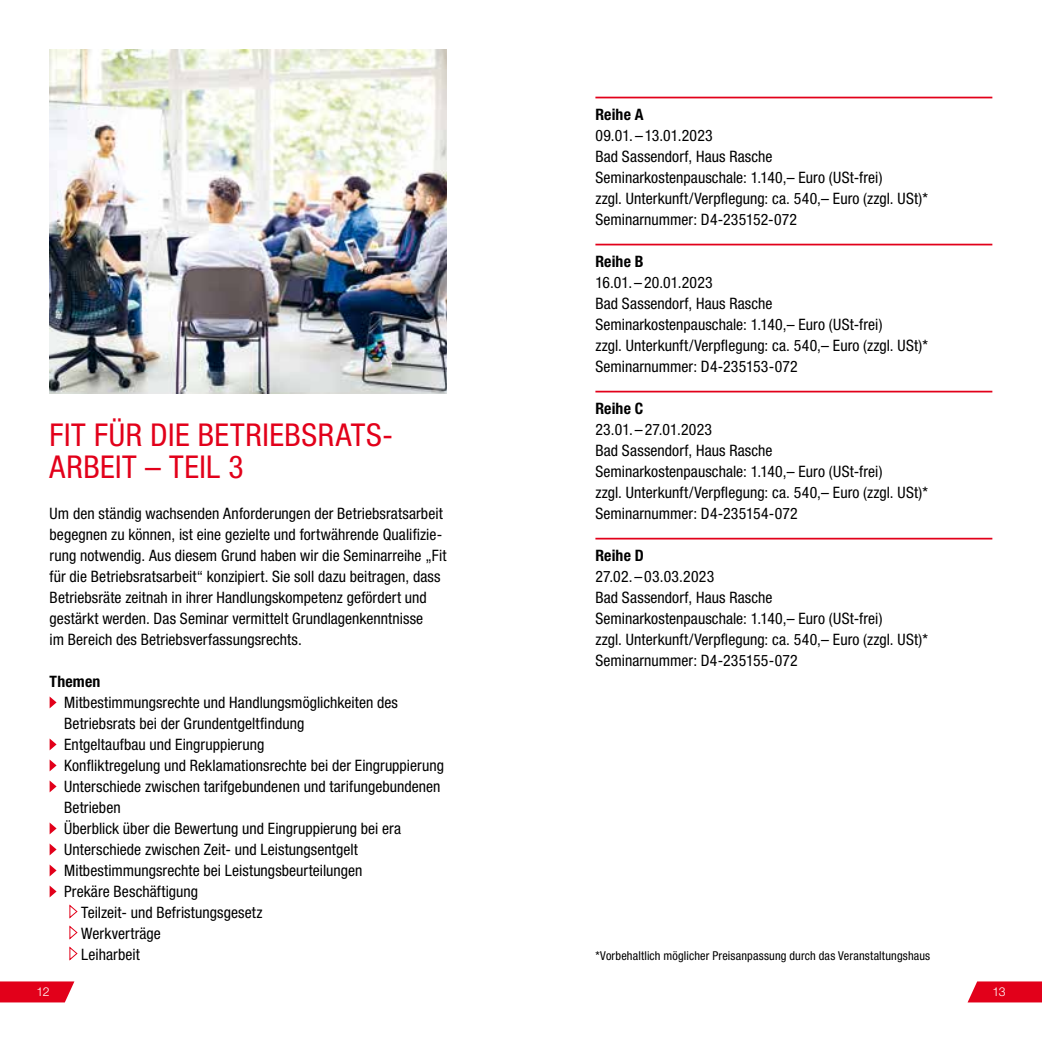
<style>
.page{position:relative;width:1042px;height:1042px;background:#fff}
.page>*{position:absolute;margin:0;border:0;box-sizing:border-box;transform-origin:0 0}
.t1{font:condensed 31.5px/31.5px "Helvetica Neue LT Std";letter-spacing:.02em;color:#e2001a}
.t2{font:condensed 15.75px/21px "Helvetica Neue LT Std";letter-spacing:.005em;color:#000}
.t3{font:700 condensed 15.75px "Helvetica Neue LT Std";letter-spacing:.01em;color:#000}
.t4{font:condensed 12.25px "Helvetica Neue LT Std";letter-spacing:.01em;color:#000}
.t5{font:300 12.25px "Helvetica Neue LT Std";color:#fff}
</style>
<div class="page">
<hr style="left:595px;top:97px;width:397px;height:1px;background:#e2001a">
<hr style="left:595px;top:244px;width:397px;height:1px;background:#e2001a">
<hr style="left:595px;top:391px;width:397px;height:1px;background:#e2001a">
<hr style="left:595px;top:538px;width:397px;height:1px;background:#e2001a">
<svg style="left:50px;top:697px;width:7px;height:11px"></svg>
<svg style="left:50px;top:739px;width:7px;height:11px"></svg>
<svg style="left:50px;top:760px;width:7px;height:11px"></svg>
<svg style="left:50px;top:781px;width:7px;height:11px"></svg>
<svg style="left:50px;top:823px;width:7px;height:11px"></svg>
<svg style="left:50px;top:844px;width:7px;height:11px"></svg>
<svg style="left:50px;top:865px;width:7px;height:11px"></svg>
<svg style="left:50px;top:886px;width:7px;height:11px"></svg>
<svg style="left:69px;top:904px;width:9px;height:57px"></svg>
<img style="left:50px;top:50px;width:396px;height:343px">
<svg style="left:967px;top:981px;width:75px;height:21px"></svg>
<svg style="left:0;top:981px;width:74px;height:21px"></svg>
<h1 class="t1" style="left:50px;top:419px;width:342px">FIT FÜR DIE BETRIEBSRATS-<br>ARBEIT – TEIL 3</h1>
<p class="t2" style="left:50px;top:503px;width:398px">Um den ständig wachsenden Anforderungen der Betriebsratsarbeit begegnen zu können, ist eine gezielte und fortwährende Qualifizie&shy;rung notwendig. Aus diesem Grund haben wir die Seminarreihe „Fit für die Betriebsratsarbeit“ konzipiert. Sie soll dazu beitragen, dass Betriebsräte zeitnah in ihrer Handlungskompetenz gefördert und gestärkt werden. Das Seminar vermittelt Grundlagenkenntnisse<br>im Bereich des Betriebsverfassungsrechts.</p>
<p class="t3" style="left:50px;top:672px;width:52px">Themen</p>
<p class="t2" style="left:64px;top:692px;width:335px">Mitbestimmungsrechte und Handlungsmöglichkeiten des</p>
<p class="t2" style="left:64px;top:713px;width:242px">Betriebsrats bei der Grundentgeltfindung</p>
<p class="t2" style="left:64px;top:734px;width:202px">Entgeltaufbau und Eingruppierung</p>
<p class="t2" style="left:64px;top:755px;width:381px">Konfliktregelung und Reklamationsrechte bei der Eingruppierung</p>
<p class="t2" style="left:64px;top:776px;width:378px">Unterschiede zwischen tarifgebundenen und tarifungebundenen</p>
<p class="t2" style="left:64px;top:797px;width:58px">Betrieben</p>
<p class="t2" style="left:64px;top:818px;width:338px">Überblick über die Bewertung und Eingruppierung bei era</p>
<p class="t2" style="left:64px;top:839px;width:295px">Unterschiede zwischen Zeit- und Leistungsentgelt</p>
<p class="t2" style="left:64px;top:860px;width:300px">Mitbestimmungsrechte bei Leistungsbeurteilungen</p>
<p class="t2" style="left:64px;top:881px;width:136px">Prekäre Beschäftigung</p>
<p class="t2" style="left:81px;top:902px;width:183px">Teilzeit- und Befristungsgesetz</p>
<p class="t2" style="left:81px;top:923px;width:81px">Werkverträge</p>
<p class="t2" style="left:81px;top:944px;width:60px">Leiharbeit</p>
<p class="t3" style="left:595px;top:105px;width:50px">Reihe A</p>
<p class="t2" style="left:595px;top:125px;width:334px">09.01. –13.01.2023<br>Bad Sassendorf, Haus Rasche Seminarkostenpauschale: 1.140,– Euro (USt-frei)<br>zzgl. Unterkunft/Verpflegung: ca. 540,– Euro (zzgl. USt)* Seminarnummer: D4-235152-072</p>
<p class="t3" style="left:595px;top:252px;width:50px">Reihe B</p>
<p class="t2" style="left:595px;top:272px;width:334px">16.01. – 20.01.2023<br>Bad Sassendorf, Haus Rasche Seminarkostenpauschale: 1.140,– Euro (USt-frei)<br>zzgl. Unterkunft/Verpflegung: ca. 540,– Euro (zzgl. USt)* Seminarnummer: D4-235153-072</p>
<p class="t3" style="left:595px;top:399px;width:49px">Reihe C</p>
<p class="t2" style="left:595px;top:419px;width:334px">23.01. –27.01.2023<br>Bad Sassendorf, Haus Rasche Seminarkostenpauschale: 1.140,– Euro (USt-frei)<br>zzgl. Unterkunft/Verpflegung: ca. 540,– Euro (zzgl. USt)* Seminarnummer: D4-235154-072</p>
<p class="t3" style="left:595px;top:546px;width:50px">Reihe D</p>
<p class="t2" style="left:595px;top:566px;width:334px">27.02.–03.03.2023<br>Bad Sassendorf, Haus Rasche Seminarkostenpauschale: 1.140,– Euro (USt-frei)<br>zzgl. Unterkunft/Verpflegung: ca. 540,– Euro (zzgl. USt)* Seminarnummer: D4-235155-072</p>
<p class="t4" style="left:595px;top:949px;width:336px">*Vorbehaltlich möglicher Preisanpassung durch das Veranstaltungshaus</p>
<p class="t5" style="left:37px;top:984px;width:15px">12</p>
<p class="t5" style="left:992px;top:984px;width:15px">13</p>
</div>
